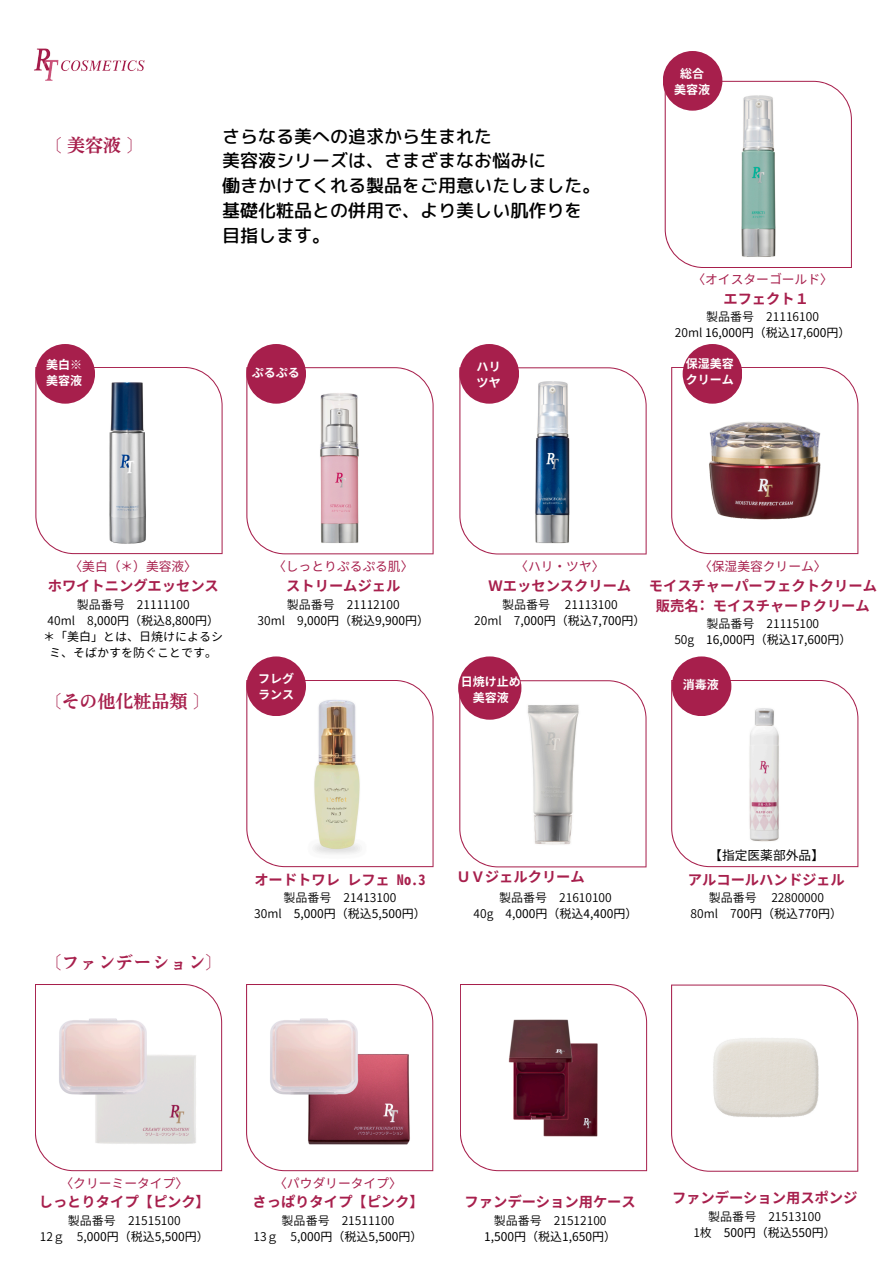
<style>
.page{position:relative;width:894px;height:1264px;background:#fff}
.page>*{position:absolute;margin:0;border:0;box-sizing:border-box;transform-origin:0 0}
.t1{font:18px/24.8px "rounded mplus 1 p medium";color:#000}
.t2{font:18px "Nud Motoya Mincho Std W6";color:#a71f4c}
.t3{font:14.25px "Gen Ei Gothic M B";color:#a71f4c}
.t4{font:12.75px "Gen Ei Gothic M R";color:#a71f4c}
.t5{font:12.75px "Noto Sans JP";color:#000}
.t6{font:12px/16.2px "Gen Jyuu Gothic";color:#000;text-align:center}
.t7{font:12px/16px "Gen Jyuu Gothic";color:#000;text-align:center}
.t8{font:700 12px/16px "Noto Sans JP";color:#fff}
.s1{font-style:inherit}
</style>
<div class="page">
<svg style="left:35px;top:984px;width:187px;height:187px"></svg>
<svg style="left:671px;top:984px;width:187px;height:187px"></svg>
<svg style="left:671px;top:680px;width:187px;height:187px"></svg>
<div style="left:671px;top:656px;width:60px;height:60px;background:#a71f4c;border-radius:50%"></div>
<svg style="left:671px;top:367px;width:187px;height:187px"></svg>
<svg style="left:460px;top:984px;width:187px;height:187px"></svg>
<svg style="left:459px;top:680px;width:187px;height:187px"></svg>
<div style="left:458px;top:656px;width:63px;height:63px;background:#a71f4c;border-radius:50%"></div>
<svg style="left:459px;top:367px;width:187px;height:187px"></svg>
<div style="left:459px;top:344px;width:60px;height:59px;background:#a71f4c;border-radius:50%"></div>
<svg style="left:246px;top:984px;width:187px;height:187px"></svg>
<svg style="left:246px;top:680px;width:187px;height:187px"></svg>
<div style="left:246px;top:656px;width:60px;height:60px;background:#a71f4c;border-radius:50%"></div>
<svg style="left:246px;top:367px;width:187px;height:187px"></svg>
<div style="left:246px;top:344px;width:60px;height:59px;background:#a71f4c;border-radius:50%"></div>
<img style="left:34px;top:48px;width:111px;height:33px">
<svg style="left:664px;top:81px;width:187px;height:187px"></svg>
<div style="left:682px;top:344px;width:60px;height:59px;background:#a71f4c;border-radius:50%"></div>
<svg style="left:35px;top:367px;width:187px;height:187px"></svg>
<div style="left:35px;top:344px;width:60px;height:59px;background:#a71f4c;border-radius:50%"></div>
<div style="left:662px;top:51px;width:60px;height:60px;background:#a71f4c;border-radius:50%"></div>
<p class="t2" style="left:44px;top:136px;width:103px">〔美容液〕</p>
<h4 class="t8" style="left:46px;top:356px;width:38px">美白※美容液</h4>
<p class="t1" style="left:222px;top:123px;width:380px">さらなる美への追求から生まれた<br>美容液シリーズは、さまざまなお悩みに<br>働きかけてくれる製品をご用意いたしました。基礎化粧品との併用で、より美しい肌作りを目指します。</p>
<p class="t8" style="left:252px;top:364px;width:50px">ぷるぷる</p>
<p class="t8" style="left:476px;top:358px;width:26px">ハリツヤ</p>
<p class="t8" style="left:674px;top:65px;width:38px;text-align:center">総合美容液</p>
<p class="t4" style="left:692px;top:271px;width:142px">〈オイスターゴールド〉</p>
<p class="t3" style="left:723px;top:289px;width:87px">エフェクト１</p>
<p class="t7" style="left:706px;top:308px;width:114px">製品番号 21116100</p>
<p class="t6" style="left:674px;top:325px;width:177px"><span class="s1">20ml</span> 16,000円（税込17,600円）</p>
<p class="t8" style="left:685px;top:355px;width:50px">保湿美容クリーム</p>
<h2 class="t4" style="left:69px;top:558px;width:129px">〈美白（＊）美容液〉</h2>
<p class="t3" style="left:48px;top:576px;width:172px">ホワイトニングエッセンス</p>
<p class="t7" style="left:77px;top:596px;width:114px">製品番号 21111100</p>
<p class="t6" style="left:48px;top:612px;width:173px"><span class="s1">40ml 8</span>,000円（税込8,800円）</p>
<p class="t6" style="left:43px;top:628px;width:181px">＊「美白」とは、日焼けによるシミ、そばかすを防ぐことです。</p>
<p class="t2" style="left:43px;top:692px;width:169px">〔その他化粧品類〕</p>
<p class="t4" style="left:273px;top:558px;width:142px">〈しっとりぷるぷる肌〉</p>
<p class="t3" style="left:286px;top:576px;width:115px">ストリームジェル</p>
<p class="t7" style="left:287px;top:596px;width:114px">製品番号 21112100</p>
<p class="t6" style="left:257px;top:612px;width:173px"><span class="s1">30ml 9</span>,000円（税込9,900円）</p>
<p class="t8" style="left:258px;top:670px;width:38px">フレグランス</p>
<h4 class="t4" style="left:515px;top:558px;width:91px">〈ハリ・ツヤ〉</h4>
<p class="t3" style="left:488px;top:576px;width:144px">Ｗエッセンスクリーム</p>
<p class="t7" style="left:502px;top:596px;width:117px">製品番号 21113100</p>
<p class="t6" style="left:474px;top:612px;width:173px"><span class="s1">20ml 7</span>,000円（税込7,700円）</p>
<p class="t8" style="left:460px;top:672px;width:62px;text-align:center">日焼け止め美容液</p>
<p class="t4" style="left:699px;top:558px;width:129px">〈保湿美容クリーム〉</p>
<p class="t3" style="left:648px;top:576px;width:229px">モイスチャーパーフェクトクリーム</p>
<p class="t3" style="left:655px;top:596px;width:215px">販売名: モイスチャーＰクリーム</p>
<p class="t7" style="left:706px;top:615px;width:114px">製品番号 21115100</p>
<p class="t6" style="left:674px;top:631px;width:178px"><span class="s1">50g</span> 16,000円（税込17,600円）</p>
<p class="t8" style="left:682px;top:675px;width:38px">消毒液</p>
<p class="t2" style="left:43px;top:952px;width:182px">〔ファンデーション〕</p>
<p class="t3" style="left:254px;top:870px;width:172px">オードトワレレフェ No.3</p>
<h4 class="t7" style="left:283px;top:889px;width:114px">製品番号 21413100</h4>
<p class="t6" style="left:254px;top:905px;width:173px"><span class="s1">30ml</span> 5,000円（税込5,500円）</p>
<p class="t3" style="left:456px;top:867px;width:130px">ＵＶジェルクリーム</p>
<p class="t7" style="left:499px;top:889px;width:114px">製品番号　21610100</p>
<p class="t6" style="left:473px;top:905px;width:165px"><span class="s1">40g　4</span>,000円（税込4,400円）</p>
<p class="t5" style="left:709px;top:845px;width:116px">【指定医薬部外品】</p>
<p class="t3" style="left:687px;top:870px;width:158px">アルコールハンドジェル</p>
<p class="t7" style="left:708px;top:889px;width:117px">製品番号 22800000</p>
<p class="t6" style="left:690px;top:905px;width:153px"><span class="s1">80ml 7</span>00円（税込770円）</p>
<h1 class="t4" style="left:60px;top:1174px;width:129px">〈クリーミータイプ〉</h1>
<h2 class="t3" style="left:39px;top:1192px;width:173px">しっとりタイプ【ピンク】</h2>
<h4 class="t7" style="left:68px;top:1212px;width:114px">製品番号　21515100</h4>
<p class="t6" style="left:40px;top:1228px;width:170px"><span class="s1">12ｇ　5</span>,000円（税込5,500円）</p>
<p class="t4" style="left:274px;top:1174px;width:129px">〈パウダリータイプ〉</p>
<h2 class="t3" style="left:252px;top:1192px;width:173px">さっぱりタイプ【ピンク】</h2>
<p class="t7" style="left:281px;top:1212px;width:114px">製品番号　21511100</p>
<p class="t6" style="left:253px;top:1228px;width:170px"><span class="s1">13ｇ　5</span>,000円（税込5,500円）</p>
<p class="t3" style="left:464px;top:1192px;width:173px">ファンデーション用ケース</p>
<p class="t7" style="left:493px;top:1212px;width:114px">製品番号　21512100</p>
<h4 class="t6" style="left:484px;top:1228px;width:133px">1,500円（税込1,650円）</h4>
<p class="t3" style="left:671px;top:1188px;width:187px">ファンデーション用スポンジ</p>
<p class="t7" style="left:693px;top:1208px;width:144px">製品番号　21513100<br>1枚　<span class="s1">500円（税込550円）</span></p>
</div>
